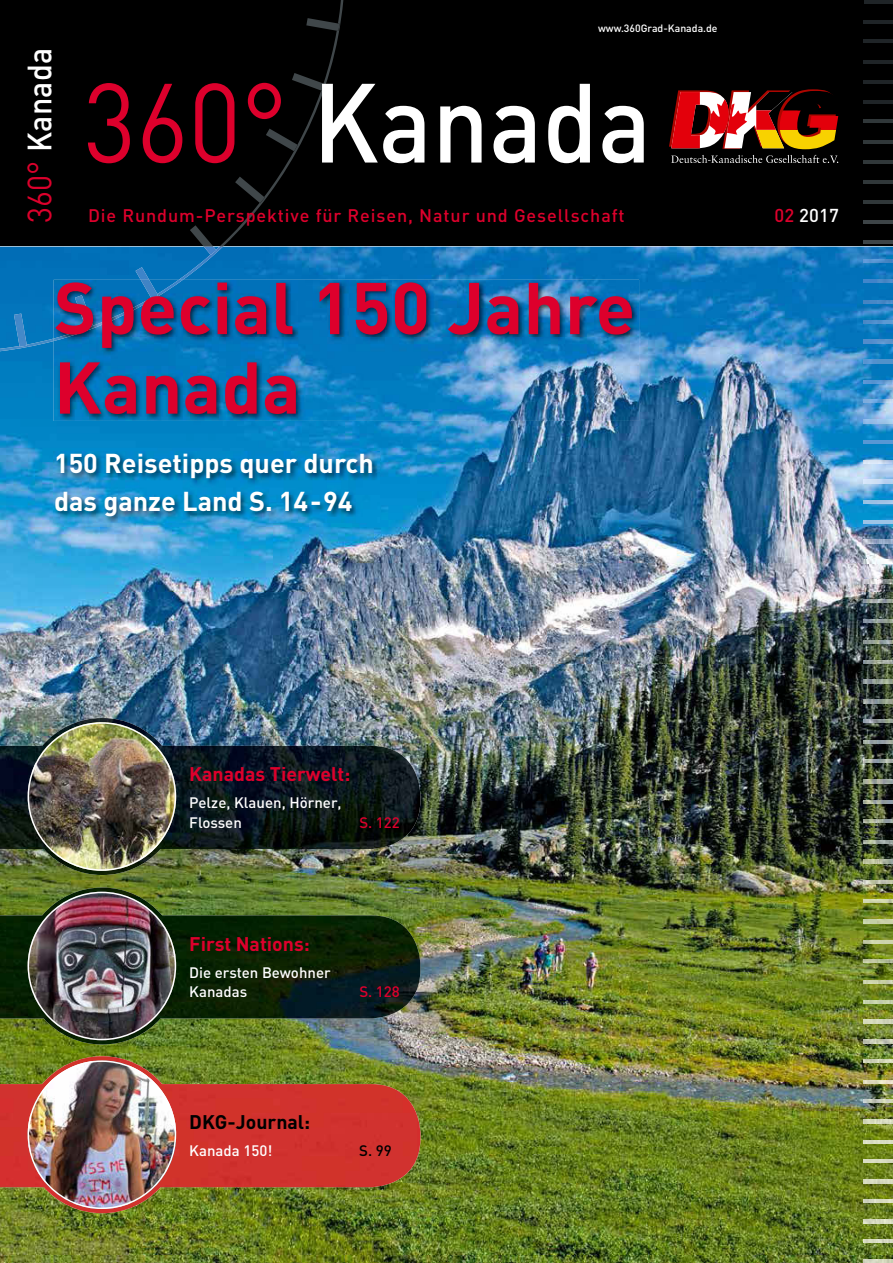
<style>
.page{position:relative;width:893px;height:1263px;background:#fff}
.page>*{position:absolute;margin:0;border:0;box-sizing:border-box;transform-origin:0 0}
.t1{font:500 110.55px "DIN";color:#fff;scale:.91 1}
.t2{font:700 72px/79.5px "DIN";letter-spacing:.005em;color:#dd002c}
.t3{font:500 33.3px "DIN";letter-spacing:.01em;color:#fff;scale:.92 1}
.t4{font:700 27px/37.5px "DIN";color:#fff}
.t5{font:700 19.5px "DIN";color:#dd002c}
.t6{font:700 19.5px "DIN";color:#000}
.t7{font:500 18.45px "DIN";letter-spacing:.01em;color:#fff}
.t8{font:500 18px "DIN";letter-spacing:.05em;color:#dd002c}
.t9{font:500 15px/19.5px "DIN";color:#fff}
.t10{font:500 15px "DIN";color:#dd002c}
.t11{font:500 15px "DIN";color:#000}
.t12{font:500 10.5px "DIN";color:#fff}
.s1{font-weight:400;color:#dd002c}
.s2{color:#dd002c}
</style>
<div class="page">
<div style="left:0;top:0;width:893px;height:247px;background:#000"></div>
<img style="left:0;top:247px;width:893px;height:1016px">
<img style="left:863px;top:260px;width:30px;height:3px">
<img style="left:863px;top:280px;width:30px;height:3px">
<img style="left:863px;top:300px;width:30px;height:3px">
<img style="left:863px;top:320px;width:30px;height:3px">
<img style="left:863px;top:340px;width:30px;height:3px">
<img style="left:863px;top:360px;width:30px;height:3px">
<img style="left:863px;top:380px;width:30px;height:3px">
<img style="left:863px;top:400px;width:30px;height:3px">
<img style="left:863px;top:420px;width:30px;height:3px">
<img style="left:863px;top:440px;width:30px;height:3px">
<hr style="left:864px;top:0;width:29px;height:3px;background:#1f2427">
<hr style="left:863px;top:20px;width:30px;height:3px;background:#1f2427">
<hr style="left:863px;top:40px;width:30px;height:3px;background:#1f2427">
<hr style="left:863px;top:60px;width:30px;height:3px;background:#1f2427">
<hr style="left:863px;top:80px;width:30px;height:3px;background:#1f2427">
<hr style="left:863px;top:100px;width:30px;height:3px;background:#1f2427">
<hr style="left:863px;top:120px;width:30px;height:3px;background:#303739">
<hr style="left:863px;top:140px;width:30px;height:3px;background:#303739">
<hr style="left:863px;top:160px;width:30px;height:3px;background:#303739">
<hr style="left:863px;top:180px;width:30px;height:3px;background:#303739">
<hr style="left:863px;top:200px;width:30px;height:3px;background:#303739">
<hr style="left:863px;top:220px;width:30px;height:3px;background:#3d4447">
<hr style="left:863px;top:240px;width:30px;height:3px;background:#3d4447">
<img style="left:863px;top:460px;width:30px;height:3px">
<img style="left:863px;top:480px;width:30px;height:3px">
<img style="left:863px;top:500px;width:30px;height:3px">
<img style="left:863px;top:520px;width:30px;height:3px">
<img style="left:863px;top:540px;width:30px;height:3px">
<img style="left:863px;top:560px;width:30px;height:3px">
<img style="left:863px;top:580px;width:30px;height:3px">
<img style="left:863px;top:600px;width:30px;height:3px">
<img style="left:863px;top:620px;width:30px;height:3px">
<img style="left:863px;top:640px;width:30px;height:3px">
<img style="left:863px;top:660px;width:30px;height:3px">
<img style="left:863px;top:680px;width:30px;height:3px">
<img style="left:863px;top:700px;width:30px;height:3px">
<img style="left:863px;top:720px;width:30px;height:3px">
<img style="left:863px;top:740px;width:30px;height:3px">
<img style="left:863px;top:760px;width:30px;height:3px">
<img style="left:863px;top:780px;width:30px;height:3px">
<img style="left:863px;top:800px;width:30px;height:3px">
<img style="left:863px;top:820px;width:30px;height:3px">
<img style="left:863px;top:840px;width:30px;height:3px">
<img style="left:863px;top:860px;width:30px;height:3px">
<img style="left:863px;top:880px;width:30px;height:3px">
<img style="left:863px;top:900px;width:30px;height:3px">
<img style="left:863px;top:920px;width:30px;height:3px">
<img style="left:863px;top:940px;width:30px;height:3px">
<img style="left:863px;top:960px;width:30px;height:3px">
<img style="left:863px;top:980px;width:30px;height:3px">
<img style="left:863px;top:1000px;width:30px;height:3px">
<img style="left:863px;top:1020px;width:30px;height:3px">
<img style="left:863px;top:1040px;width:30px;height:3px">
<img style="left:863px;top:1060px;width:30px;height:3px">
<img style="left:863px;top:1080px;width:30px;height:3px">
<img style="left:863px;top:1100px;width:30px;height:3px">
<img style="left:863px;top:1120px;width:30px;height:3px">
<img style="left:863px;top:1140px;width:30px;height:3px">
<img style="left:863px;top:1160px;width:30px;height:3px">
<img style="left:863px;top:1180px;width:30px;height:3px">
<img style="left:863px;top:1200px;width:30px;height:3px">
<img style="left:863px;top:1220px;width:30px;height:3px">
<img style="left:863px;top:1240px;width:30px;height:3px">
<img style="left:863px;top:1260px;width:30px;height:3px">
<img style="left:0;top:1056px;width:420px;height:157px">
<img style="left:0;top:718px;width:420px;height:157px">
<img style="left:0;top:887px;width:420px;height:157px">
<img style="left:28px;top:892px;width:148px;height:148px">
<img style="left:28px;top:722px;width:148px;height:149px">
<div style="left:0;top:247px;width:223px;height:104px;background:#0171b9"></div>
<svg style="left:190px;top:0;width:153px;height:255px"></svg>
<svg style="left:136px;top:267px;width:13px;height:13px"></svg>
<img style="left:14px;top:314px;width:13px;height:33px">
<svg style="left:671px;top:155px;width:167px;height:8px"></svg>
<svg style="left:669px;top:89px;width:170px;height:60px"></svg>
<img style="left:54px;top:280px;width:585px;height:141px">
<img style="left:54px;top:280px;width:129px;height:61px">
<img style="left:141px;top:280px;width:17px;height:19px">
<img style="left:75px;top:295px;width:18px;height:33px">
<img style="left:28px;top:1060px;width:148px;height:149px">
<img style="left:54px;top:452px;width:325px;height:71px">
<h3 class="t3" style="left:18px;top:223px;width:192px;rotate:-90deg"><span class="s1">360°</span> Kanada</h3>
<p class="t12" style="left:598px;top:22px;width:121px">www.360Grad-Kanada.de</p>
<h1 class="t1" style="left:84px;top:52px;width:625px"><span class="s1">360°</span> Kanada</h1>
<p class="t8" style="left:88px;top:204px;width:538px">Die Rundum-Perspektive für Reisen, Natur und Gesellschaft</p>
<h2 class="t2" style="left:54px;top:265px;width:583px">Special 150 Jahre<br>Kanada</h2>
<h3 class="t4" style="left:54px;top:443px;width:321px">150 Reisetipps quer durch das ganze Land S. 14-94</h3>
<p class="t7" style="left:774px;top:204px;width:66px"><span class="s2">02</span> 2017</p>
<h3 class="t5" style="left:189px;top:761px;width:163px">Kanadas Tierwelt:</h3>
<p class="t9" style="left:189px;top:793px;width:154px">Pelze, Klauen, Hörner,<br>Flossen</p>
<p class="t10" style="left:359px;top:813px;width:42px">S. 122</p>
<h3 class="t5" style="left:189px;top:931px;width:122px">First Nations:</h3>
<p class="t9" style="left:189px;top:962px;width:143px">Die ersten Bewohner<br>Kanadas</p>
<p class="t10" style="left:359px;top:982px;width:42px">S. 128</p>
<h3 class="t6" style="left:189px;top:1109px;width:123px">DKG-Journal:</h3>
<p class="t9" style="left:189px;top:1141px;width:85px">Kanada 150!</p>
<p class="t11" style="left:359px;top:1141px;width:34px">S. 99</p>
</div>
